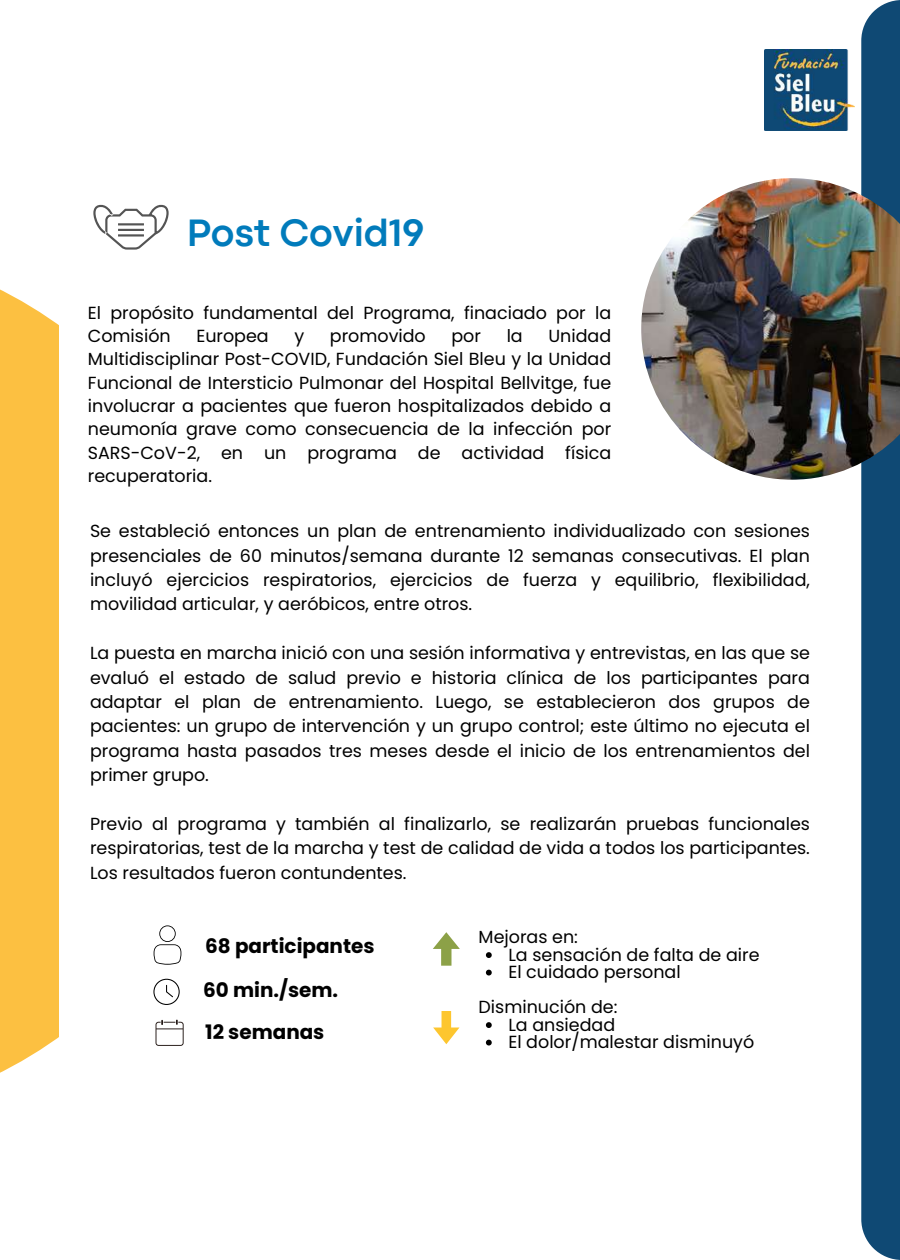
<style>
.page{position:relative;width:900px;height:1260px;background:#fff}
.page>*{position:absolute;margin:0;border:0;box-sizing:border-box;transform-origin:0 0}
.t1{font:700 39.75px "Codec Pro";color:#017bbb}
.t2{font:700 20px/43px "Poppins";color:#000}
.t3{font:17.5px/24.5px "Poppins";color:#000;text-align:justify}
</style>
<div class="page">
<div style="left:0;top:289px;width:59px;height:784px;background:#fcc041"></div>
<div style="left:861px;top:0;width:39px;height:1260px;background:#0f4974"></div>
<img style="left:641px;top:178px;width:259px;height:302px">
<svg style="left:93px;top:204px;width:75px;height:46px"></svg>
<svg style="left:433px;top:1011px;width:26px;height:33px"></svg>
<svg style="left:433px;top:932px;width:27px;height:34px"></svg>
<svg style="left:153px;top:925px;width:29px;height:40px"></svg>
<svg style="left:153px;top:979px;width:27px;height:26px"></svg>
<svg style="left:156px;top:1020px;width:28px;height:26px"></svg>
<svg style="left:486px;top:952px;width:6px;height:6px"></svg>
<svg style="left:486px;top:970px;width:6px;height:6px"></svg>
<svg style="left:486px;top:1022px;width:6px;height:6px"></svg>
<svg style="left:486px;top:1040px;width:6px;height:6px"></svg>
<img style="left:765px;top:49px;width:90px;height:81px">
<h1 class="t1" style="left:187px;top:218px;width:239px">Post Covid19</h1>
<p class="t3" style="left:88px;top:301px;width:525px;line-height:23.2px">El propósito fundamental del Programa, finaciado por la<br>Comisión</p>
<p class="t3" style="left:88px;top:324px;width:525px;line-height:23.2px;text-indent:461px">Unidad Multidisciplinar Post-COVID, Fundación Siel Bleu y la Unidad Funcional de Intersticio Pulmonar del Hospital Bellvitge, fue involucrar a pacientes que fueron hospitalizados debido a neumonía grave como consecuencia de la infección por SARS-CoV-2, en un programa de actividad física recuperatoria.</p>
<p class="t3" style="left:196px;top:324px;width:74px">Europea</p>
<p class="t3" style="left:294px;top:324px;width:11px">y</p>
<p class="t3" style="left:330px;top:324px;width:97px">promovido</p>
<p class="t3" style="left:451px;top:324px;width:31px">por</p>
<p class="t3" style="left:507px;top:324px;width:18px">la</p>
<p class="t3" style="left:90px;top:519px;width:722px">Se estableció entonces un plan de entrenamiento individualizado con sesiones presenciales de 60 minutos/semana durante 12 semanas consecutivas. El plan incluyó ejercicios respiratorios, ejercicios de fuerza y equilibrio, flexibilidad, movilidad articular, y aeróbicos, entre otros.</p>
<p class="t3" style="left:90px;top:641px;width:721px">La puesta en marcha inició con una sesión informativa y entrevistas, en las que se evaluó el estado de salud previo e historia clínica de los participantes para adaptar el plan de entrenamiento. Luego, se establecieron dos grupos de pacientes: un grupo de intervención y un grupo control; este último no ejecuta el programa hasta pasados tres meses desde el inicio de los entrenamientos del primer grupo.</p>
<p class="t3" style="left:90px;top:811px;width:722px">Previo al programa y también al finalizarlo, se realizarán pruebas funcionales respiratorias, test de la marcha y test de calidad de vida a todos los participantes.<br>Los resultados fueron contundentes.</p>
<p class="t2" style="left:205px;top:925px;width:171px">68 participantes</p>
<p class="t2" style="left:203px;top:968px;width:137px">60 min./sem.<br>12 semanas</p>
<p class="t3" style="left:508px;top:929px;width:253px;line-height:17.5px;text-align:left;text-indent:-30px">Mejoras en:<br>La sensación de falta de aire<br>El cuidado personal</p>
<p class="t3" style="left:508px;top:999px;width:247px;line-height:17.5px;text-align:left;text-indent:-30px">Disminución de:<br>La ansiedad<br>El dolor/malestar disminuyó</p>
</div>
